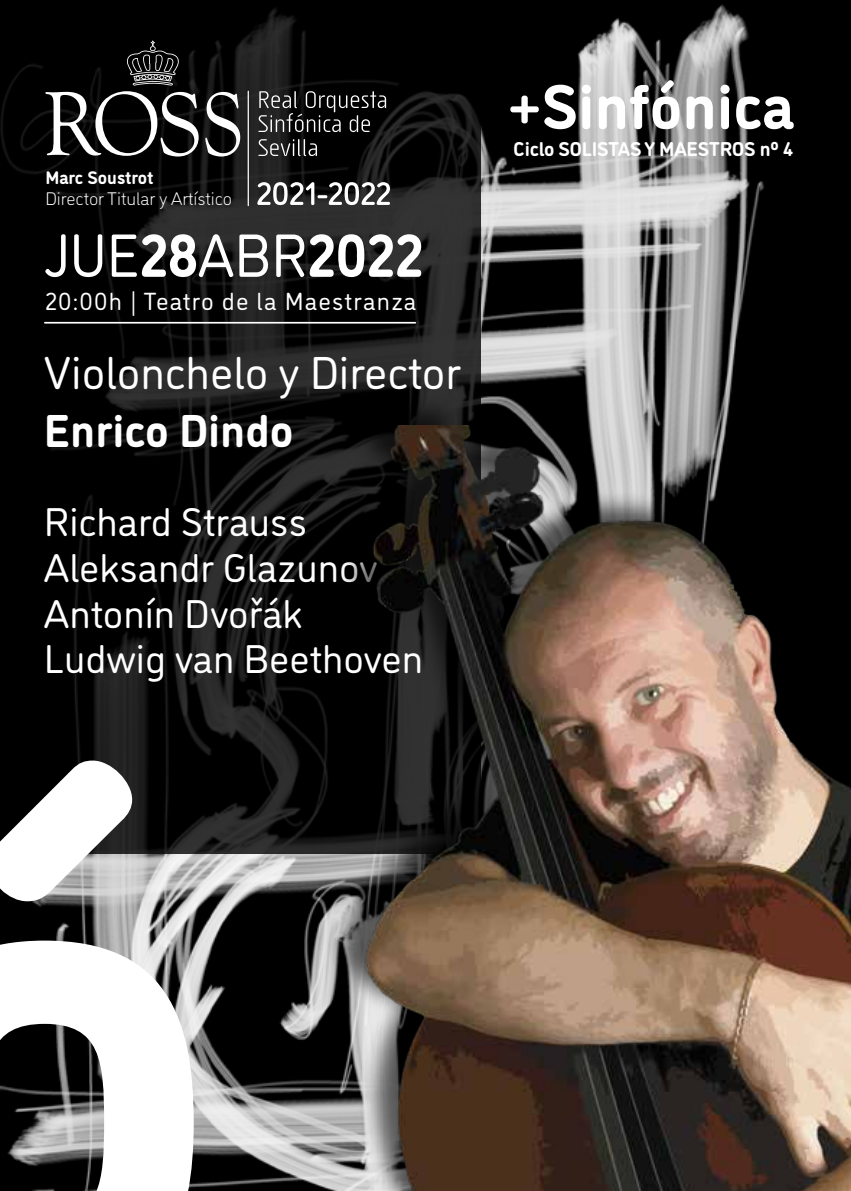
<style>
.page{position:relative;width:851px;height:1191px;background:#fff}
.page>*{position:absolute;margin:0;border:0;box-sizing:border-box;transform-origin:0 0}
.t1{font:700 700px "DI Nosaur";color:#fff}
.t2{font:60.8px "DI Nosaur";color:#fff;scale:.94 1}
.t3{font:46px "DI Nosaur";color:#fff}
.t4{font:700 46px "DI Nosaur";color:#fff}
.t5{font:40px/45.6px "DI Nosaur";color:#fff}
.t6{font:24.8px "DI Nosaur";letter-spacing:.05em;color:#fff}
.t7{font:700 20px "DI Nosaur";letter-spacing:-.01em;color:#fff}
.t8{font:300 18.2px "DI Nosaur";color:#fff}
.t9{font:700 18.2px "DI Nosaur";color:#fff}
.s1{font-weight:700}
</style>
<div class="page">
<img style="left:0;top:0;width:850px;height:1191px">
<svg style="left:0;top:0;width:480px;height:853px;background:#0d0d0d"></svg>
<svg style="left:510px;top:96px;width:28px;height:27px"></svg>
<svg style="left:544px;top:85px;width:31px;height:44px"></svg>
<svg style="left:581px;top:85px;width:9px;height:44px"></svg>
<svg style="left:598px;top:80px;width:81px;height:49px"></svg>
<svg style="left:686px;top:96px;width:26px;height:33px"></svg>
<svg style="left:720px;top:85px;width:9px;height:44px"></svg>
<svg style="left:736px;top:96px;width:57px;height:33px"></svg>
<hr style="left:45px;top:322px;width:370px;height:1px;background:#fff">
<svg style="left:205px;top:92px;width:35px;height:64px"></svg>
<svg style="left:258px;top:91px;width:128px;height:41px;background:#333"></svg>
<svg style="left:258px;top:139px;width:59px;height:17px"></svg>
<hr style="left:247px;top:91px;width:2px;height:115px;background:#fff">
<svg style="left:45px;top:40px;width:154px;height:116px;background:#2e2e2e"></svg>
<svg style="left:257px;top:182px;width:133px;height:23px"></svg>
<div style="left:326px;top:394px;width:524px;height:797px;background:#000;opacity:.62"></div>
<img style="left:246px;top:425px;width:604px;height:766px">
<p class="t9" style="left:45px;top:164px;width:110px">Marc Soustrot</p>
<p class="t8" style="left:45px;top:185px;width:188px">Director Titular y Artístico</p>
<h2 class="t2" style="left:44px;top:212px;width:405px">JUE<span class="s1">28</span>ABR<span class="s1">2022</span></h2>
<p class="t6" style="left:45px;top:284px;width:372px">20:00h | Teatro de la Maestranza</p>
<p class="t3" style="left:44px;top:340px;width:419px">Violonchelo y Director</p>
<p class="t4" style="left:44px;top:396px;width:251px">Enrico Dindo</p>
<p class="t5" style="left:44px;top:497px;width:381px">Richard Strauss<br>Aleksandr Glazunov<br>Antonín Dvořák<br>Ludwig van Beethoven</p>
<h1 class="t1" style="left:-136px;top:524px;width:363px">ó</h1>
<p class="t7" style="left:513px;top:134px;width:281px">Ciclo SOLISTAS Y MAESTROS nº 4</p>
</div>
